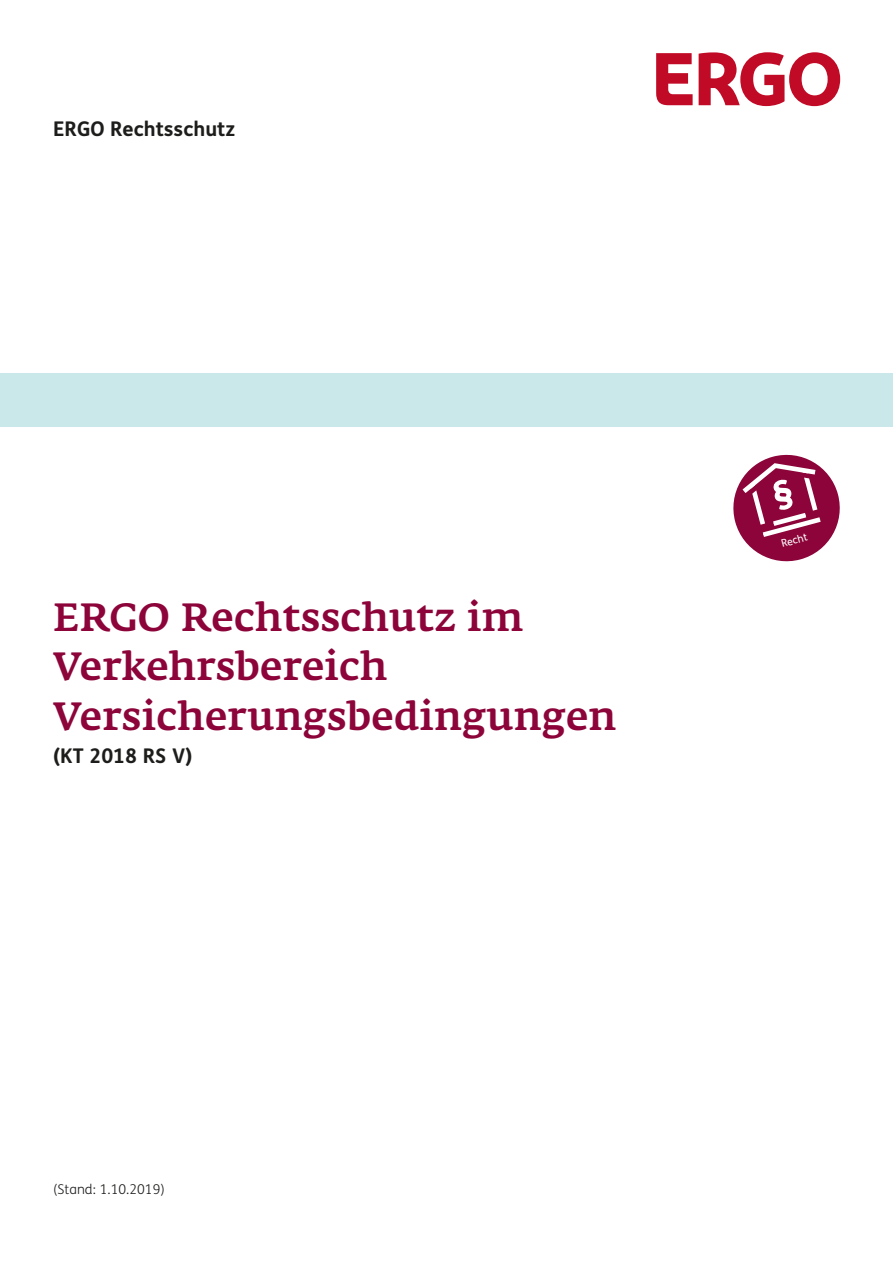
<style>
.page{position:relative;width:893px;height:1263px;background:#fff}
.page>*{position:absolute;margin:0;border:0;box-sizing:border-box;transform-origin:0 0}
.t1{font:500 39px/49.5px "Fedra Serif A Pro";letter-spacing:.01em;color:#8c0439}
.t2{font:700 20.25px "FS Me";color:#1d1d1b}
.t3{font:300 13.5px "FS Me";color:#1d1d1b}
.t4{font:10.5px "FS Me";color:#fff}
</style>
<div class="page">
<div style="left:0;top:373px;width:893px;height:53px;background:#cae7ea"></div>
<svg style="left:733px;top:454px;width:107px;height:108px"></svg>
<svg style="left:699px;top:52px;width:141px;height:54px"></svg>
<svg style="left:656px;top:53px;width:37px;height:52px"></svg>
<p class="t2" style="left:53px;top:121px;width:183px">ERGO Rechtsschutz</p>
<p class="t1" style="left:53px;top:594px;width:565px">ERGO Rechtsschutz im<br>Verkehrsbereich<br>Versicherungsbedingungen</p>
<p class="t2" style="left:53px;top:748px;width:141px">(KT 2018 RS V)</p>
<p class="t4" style="left:780px;top:540px;width:28px;rotate:-15deg">Recht</p>
<p class="t3" style="left:53px;top:1185px;width:113px">(Stand: 1.10.2019)</p>
</div>
